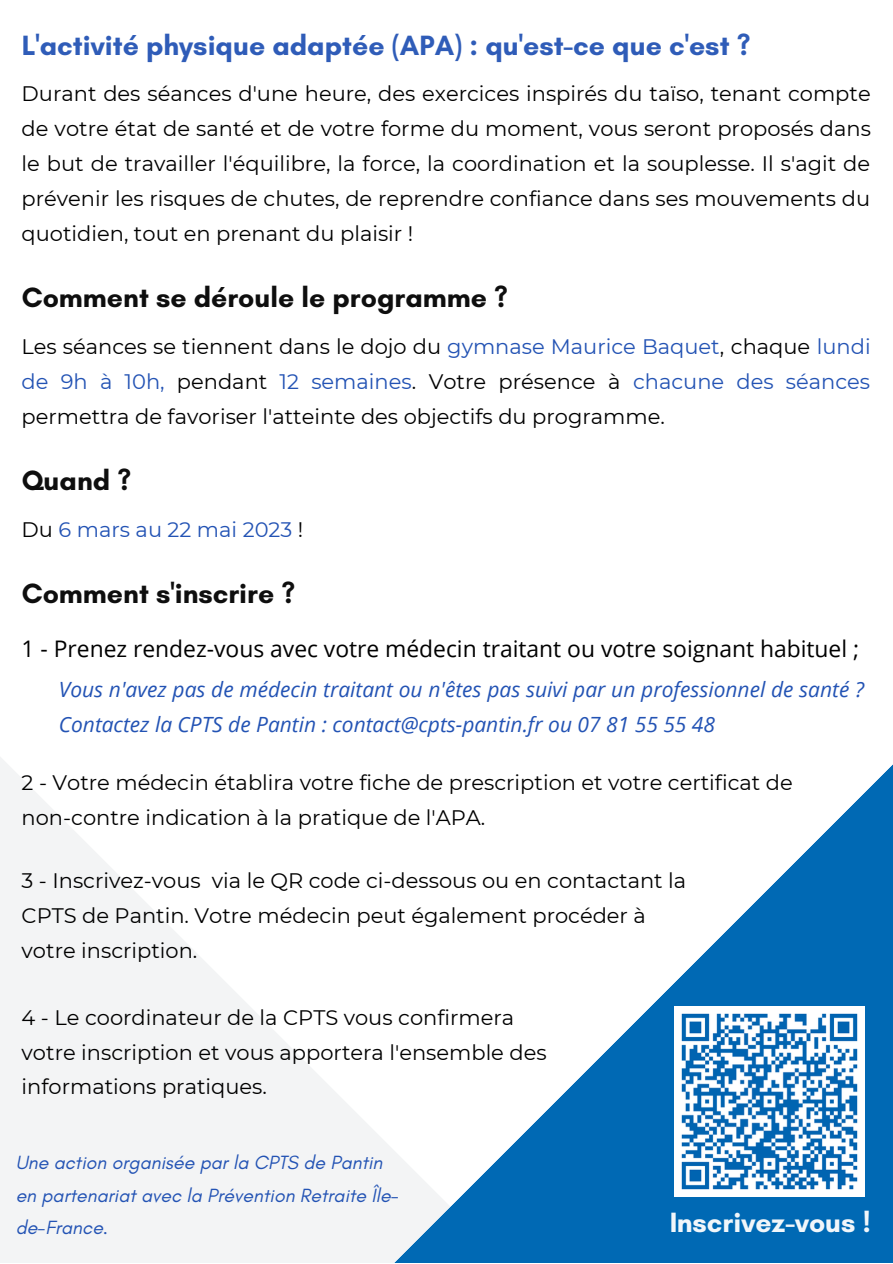
<style>
.page{position:relative;width:893px;height:1264px;background:#fff}
.page>*{position:absolute;margin:0;border:0;box-sizing:border-box;transform-origin:0 0}
.t1{font:700 28.35px "Glacial Indifference";color:#000}
.t2{font:700 28.35px "Glacial Indifference";color:#2353b4}
.t3{font:700 28.35px "Glacial Indifference";color:#fff}
.t4{font:22.8px "Open Sans";color:#000}
.t5{font:21px/34.8px "Montserrat";color:#000}
.t6{font:italic 21px/34.8px "Open Sans";color:#2353b4}
.t7{font:21px "Montserrat";color:#2353b4}
.t8{font:italic 19.5px/32.5px "Glacial Indifference";color:#2353b4}
.s1{color:#2353b4}
.s2{color:#000}
</style>
<div class="page">
<svg style="left:0;top:757px;width:332px;height:505px;fill:#f3f4f5"></svg>
<svg style="left:332px;top:765px;width:560px;height:497px"></svg>
<img style="left:674px;top:1006px;width:190px;height:190px">
<h1 class="t2" style="left:22px;top:29px;width:730px">L'activité physique adaptée (APA) : qu'est-ce que c'est ?</h1>
<p class="t5" style="left:22px;top:77px;width:850px;text-align:justify">Durant des séances d'une heure, des exercices inspirés du taïso, tenant compte de votre état de santé et de votre forme du moment, vous seront proposés dans le but de travailler l'équilibre, la force, la coordination et la souplesse. Il s'agit de prévenir les risques de chutes, de reprendre confiance dans ses mouvements du quotidien, tout en prenant du plaisir !</p>
<h1 class="t1" style="left:22px;top:280px;width:488px">Comment se déroule le programme ?</h1>
<p class="t5" style="left:22px;top:329px;width:850px;text-align:justify">Les séances se tiennent dans le dojo du <span class="s1">gymnase Maurice Baquet</span>, chaque <span class="s1">lundi de 9h à 10h,</span> pendant <span class="s1">12 semaines</span>. Votre présence à <span class="s1">chacune des séances </span>permettra de favoriser l'atteinte des objectifs du programme.</p>
<h1 class="t1" style="left:22px;top:463px;width:111px">Quand ?</h1>
<p class="t7" style="left:22px;top:517px;width:283px"><span class="s2">Du</span> 6 mars au 22 mai 2023 <span class="s2">!</span></p>
<h1 class="t1" style="left:22px;top:576px;width:275px">Comment s'inscrire ?</h1>
<p class="t4" style="left:22px;top:632px;width:839px">1 - Prenez rendez-vous avec votre médecin traitant ou votre soignant habituel ;</p>
<p class="t6" style="left:59px;top:672px;width:806px">Vous n'avez pas de médecin traitant ou n'êtes pas suivi par un professionnel de santé ?<br>Contactez la CPTS de Pantin : contact@cpts-pantin.fr ou 07 81 55 55 48</p>
<p class="t5" style="left:22px;top:765px;width:772px">2 - Votre médecin établira votre fiche de prescription et votre certificat de non-contre indication à la pratique de l'APA.</p>
<p class="t5" style="left:22px;top:863px;width:666px">3 - Inscrivez-vous via le QR code ci-dessous ou en contactant la<br>CPTS de Pantin. Votre médecin peut également procéder à votre inscription.</p>
<p class="t5" style="left:22px;top:999px;width:526px">4 - Le coordinateur de la CPTS vous confirmera votre inscription et vous apportera l'ensemble des informations pratiques.</p>
<p class="t8" style="left:16px;top:1146px;width:384px">Une action organisée par la CPTS de Pantin en partenariat avec la Prévention Retraite Île&shy;de-France.</p>
<h1 class="t3" style="left:669px;top:1205px;width:203px">Inscrivez-vous !</h1>
</div>
